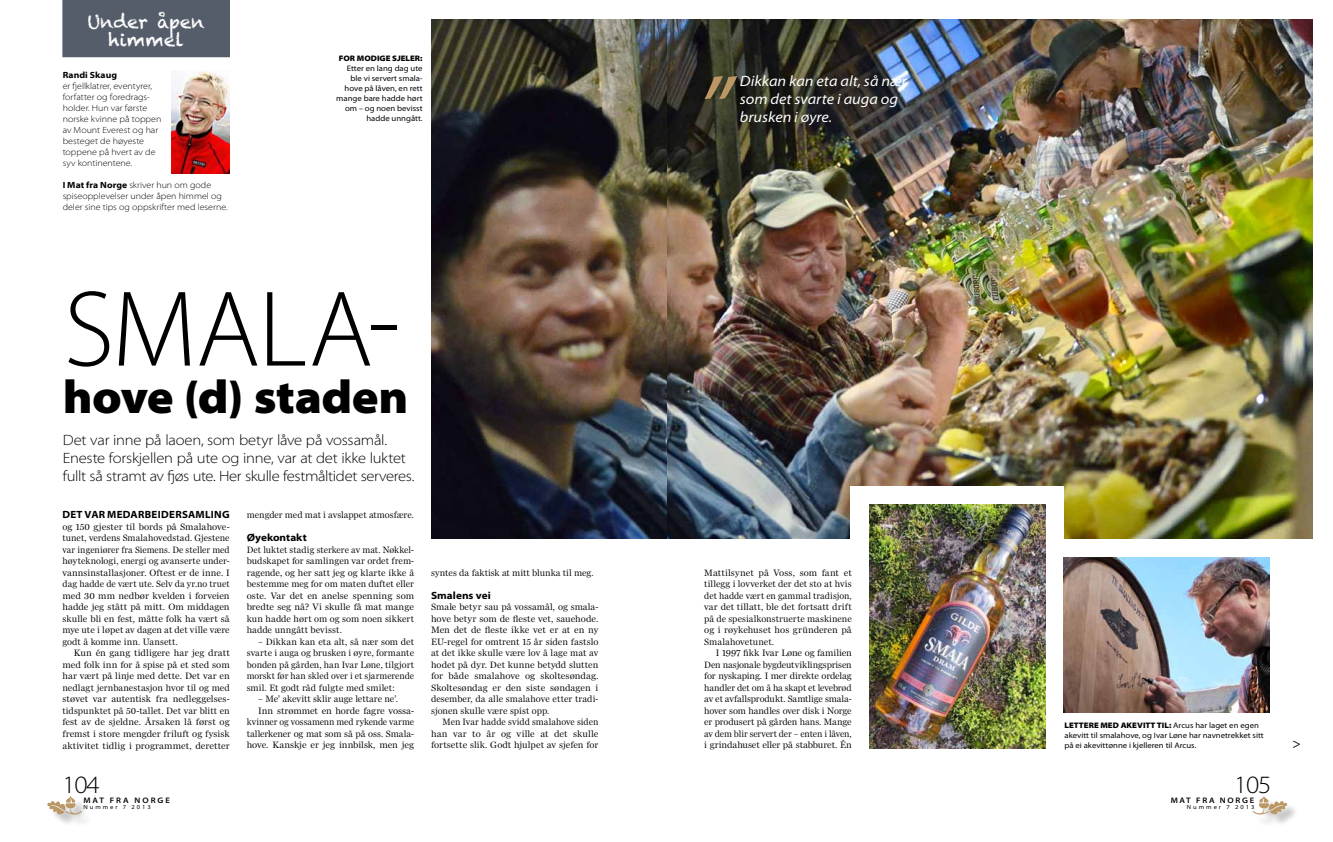
<style>
.page{position:relative;width:1333px;height:842px;background:#fff}
.page>*{position:absolute;margin:0;border:0;box-sizing:border-box;transform-origin:0 0}
.t1{font:300 108.8px "Myriad Pro";letter-spacing:-.01em;color:#000}
.t2{font:italic semi-expanded 93.8px "Myriad Pro";color:#ba9764}
.t3{font:900 semi-expanded 47px "Myriad Pro";letter-spacing:-.01em;color:#000}
.t4{font:300 semi-expanded 25px "Myriad Pro";letter-spacing:-.05em;color:#000}
.t5{font:18px/18px "Chalkduster Std";color:#fff;text-align:center}
.t6{font:300 semi-expanded 15px/18px "Myriad Pro";letter-spacing:-.02em;color:#000}
.t7{font:italic semi-expanded 15px/18px "Myriad Pro";color:#fff}
.t8{font:14px "Myriad Pro";color:#000}
.t9{font:700 semi-expanded 10.5px "Myriad Pro";letter-spacing:.03em;color:#000;scale:.96 1}
.t10{font:700 semi-expanded 10.5px "Myriad Pro";letter-spacing:.01em;color:#000}
.t11{font:9.5px/11.5px "Miller Daily One";color:#000;text-align:justify}
.t12{font:9.5px "Miller Daily One";color:#000;scale:.96 1}
.t13{font:300 semi-expanded 9px/11px "Myriad Pro";color:#000}
.t14{font:700 semi-expanded 9px "Myriad Pro";letter-spacing:.01em;color:#000}
.t15{font:semi-expanded 8px/10px "Myriad Pro";color:#000}
.t16{font:900 semi-expanded 8px "Myriad Pro";color:#000}
.t17{font:600 semi-expanded 8px "Myriad Pro";letter-spacing:.25em;color:#000}
.t18{font:600 semi-expanded 8px "Myriad Pro";letter-spacing:.225em;color:#000}
.t19{font:semi-expanded 6px "Myriad Pro";letter-spacing:.33em;color:#000}
.s1{font-weight:700}
.s2{font-weight:900}
</style>
<div class="page">
<img style="left:431px;top:20px;width:881px;height:518px">
<div style="left:850px;top:486px;width:213px;height:58px;background:#fff"></div>
<img style="left:869px;top:505px;width:176px;height:243px">
<img style="left:1063px;top:558px;width:206px;height:154px">
<div style="left:62px;top:0;width:168px;height:57px;background:#555d6a"></div>
<img style="left:171px;top:71px;width:59px;height:103px">
<div style="left:1254px;top:798px;width:45px;height:29px;background:#000;opacity:.25"></div>
<svg style="left:1252px;top:796px;width:34px;height:18px"></svg>
<div style="left:49px;top:798px;width:44px;height:29px;background:#000;opacity:.25"></div>
<svg style="left:47px;top:796px;width:35px;height:18px"></svg>
<h3 class="t5" style="left:87px;top:13px;width:119px">Under åpen himmel</h3>
<p class="t14" style="left:63px;top:70px;width:56px">Randi Skaug</p>
<p class="t13" style="left:63px;top:81px;width:100px">er fjellklatrer, eventyrer, forfatter og foredrags&shy;holder. Hun var første norske kvinne på toppen av Mount Everest og har besteget de høyeste toppene på hvert av de syv kontinentene.</p>
<p class="t13" style="left:63px;top:180px;width:166px"><span class="s1">I Mat fra Norge</span> skriver hun om gode spiseopplevelser under åpen himmel og deler sine tips og oppskrifter med leserne.</p>
<p class="t16" style="left:339px;top:54px;width:85px">FOR MODIGE SJELER:</p>
<p class="t15" style="left:336px;top:63px;width:88px;text-align:right">Etter en lang dag ute ble vi servert smala&shy;hove på låven, en rett mange bare hadde hørt om – og noen bevisst hadde unngått.</p>
<h3 class="t7" style="left:739px;top:72px;width:169px">Dikkan kan eta alt, så nær som det svarte i auga og brusken i øyre.</h3>
<h2 class="t2" style="left:698px;top:59px;width:35px">”</h2>
<h1 class="t1" style="left:64px;top:269px;width:337px">SMALA-</h1>
<h3 class="t3" style="left:63px;top:370px;width:347px">hove (d) staden</h3>
<h3 class="t6" style="left:63px;top:431px;width:353px">Det var inne på laoen, som betyr låve på vossamål.<br>Eneste forskjellen på ute og inne, var at det ikke luktet fullt så stramt av fjøs ute. Her skulle festmåltidet serveres.</h3>
<p class="t9" style="left:62px;top:509px;width:175px">DET VAR MEDARBEIDERSAMLING</p>
<p class="t11" style="left:62px;top:521px;width:169px">og 150 gjester til bords på Smalahove&shy;tunet, verdens Smalahovedstad. Gjestene var ingeniører fra Siemens. De steller med høyteknologi, energi og avanserte under&shy;vannsinstallasjoner. Oftest er de inne. I dag hadde de vært ute. Selv da yr.no truet med 30 mm nedbør kvelden i forveien hadde jeg stått på mitt. Om middagen skulle bli en fest, måtte folk ha vært så mye ute i løpet av dagen at det ville være godt å komme inn. Uansett.</p>
<p class="t11" style="left:62px;top:647px;width:169px;text-indent:11px">Kun én gang tidligere har jeg dratt med folk inn for å spise på et sted som har vært på linje med dette. Det var en nedlagt jernbanestasjon hvor til og med støvet var autentisk fra nedleggelses&shy;tidspunktet på 50-tallet. Det var blitt en fest av de sjeldne. Årsaken lå først og fremst i store mengder friluft og fysisk aktivitet tidlig i programmet, deretter</p>
<p class="t11" style="left:247px;top:509px;width:169px">mengder med mat i avslappet atmosfære.</p>
<p class="t10" style="left:247px;top:532px;width:61px">Øyekontakt</p>
<p class="t11" style="left:247px;top:544px;width:169px">Det luktet stadig sterkere av mat. Nøkkel&shy;budskapet for samlingen var ordet frem&shy;ragende, og her satt jeg og klarte ikke å bestemme meg for om maten duftet eller oste. Var det en anelse spenning som bredte seg nå? Vi skulle få mat mange kun hadde hørt om og som noen sikkert hadde unngått bevisst.</p>
<p class="t11" style="left:247px;top:636px;width:169px;text-indent:12px">– Dikkan kan eta alt, så nær som det svarte i auga og brusken i øyre, formante bonden på gården, han Ivar Løne, tilgjort morskt før han skled over i et sjarmerende smil. Et godt råd fulgte med smilet:</p>
<p class="t11" style="left:258px;top:693px;width:141px">– Me’ akevitt sklir auge lettare ne’.</p>
<p class="t11" style="left:258px;top:705px;width:157px">Inn strømmet en horde fagre vossa-</p>
<p class="t12" style="left:247px;top:716px;width:176px">kvinner og vossamenn med rykende varme</p>
<p class="t11" style="left:247px;top:728px;width:169px">tallerkener og mat som så på oss. Smala-</p>
<p class="t11" style="left:247px;top:739px;width:169px">hove. Kanskje er jeg innbilsk, men jeg</p>
<p class="t11" style="left:431px;top:567px;width:164px">syntes da faktisk at mitt blunka til meg.</p>
<p class="t10" style="left:431px;top:589px;width:61px">Smalens vei</p>
<p class="t11" style="left:431px;top:601px;width:169px">Smale betyr sau på vossamål, og smala&shy;hove betyr som de fleste vet, sauehode.<br>Men det de fleste ikke vet er at en ny EU-regel for omtrent 15 år siden fastslo at det ikke skulle være lov å lage mat av hodet på dyr. Det kunne betydd slutten for både smalahove og skoltesøndag.<br>Skoltesøndag er den siste søndagen i desember, da alle smalahove etter tradi&shy;sjonen skulle være spist opp.</p>
<p class="t11" style="left:431px;top:716px;width:169px;text-indent:12px">Men Ivar hadde svidd smalahove siden han var to år og ville at det skulle fortsette slik. Godt hjulpet av sjefen for</p>
<p class="t11" style="left:704px;top:567px;width:149px">Mattilsynet på Voss, som fant et tillegg i lovverket der det sto at hvis det hadde vært en gammal tradisjon, var det tillatt, ble det fortsatt drift på de spesialkonstruerte maskinene og i røykehuset hos gründeren på Smalahovetunet.</p>
<p class="t11" style="left:704px;top:647px;width:149px;text-indent:12px">I 1997 fikk Ivar Løne og familien Den nasjonale bygdeutviklingsprisen for nyskaping. I mer direkte ordelag handler det om å ha skapt et levebrød av et avfallsprodukt. Samtlige smala&shy;hover som handles over disk i Norge er produsert på gården hans. Mange av dem blir servert der – enten i låven, i grindahuset eller på stabburet. Én</p>
<p class="t15" style="left:1064px;top:720px;width:201px"><span class="s2">LETTERE MED AKEVITT TIL:</span> Arcus har laget en egen akevitt til smalahove, og Ivar Løne har navnetrekket sitt på ei akevittønne i kjelleren til Arcus.</p>
<h3 class="t4" style="left:62px;top:771px;width:39px">104</h3>
<h3 class="t4" style="left:1234px;top:771px;width:39px">105</h3>
<p class="t17" style="left:83px;top:796px;width:88px">MAT FRA NORGE</p>
<p class="t18" style="left:1170px;top:796px;width:85px">MAT FRA NORGE</p>
<p class="t19" style="left:83px;top:804px;width:69px">Nummer 7 2013</p>
<p class="t19" style="left:1186px;top:804px;width:69px">Nummer 7 2013</p>
<h3 class="t8" style="left:1292px;top:736px;width:10px">&gt;</h3>
</div>
